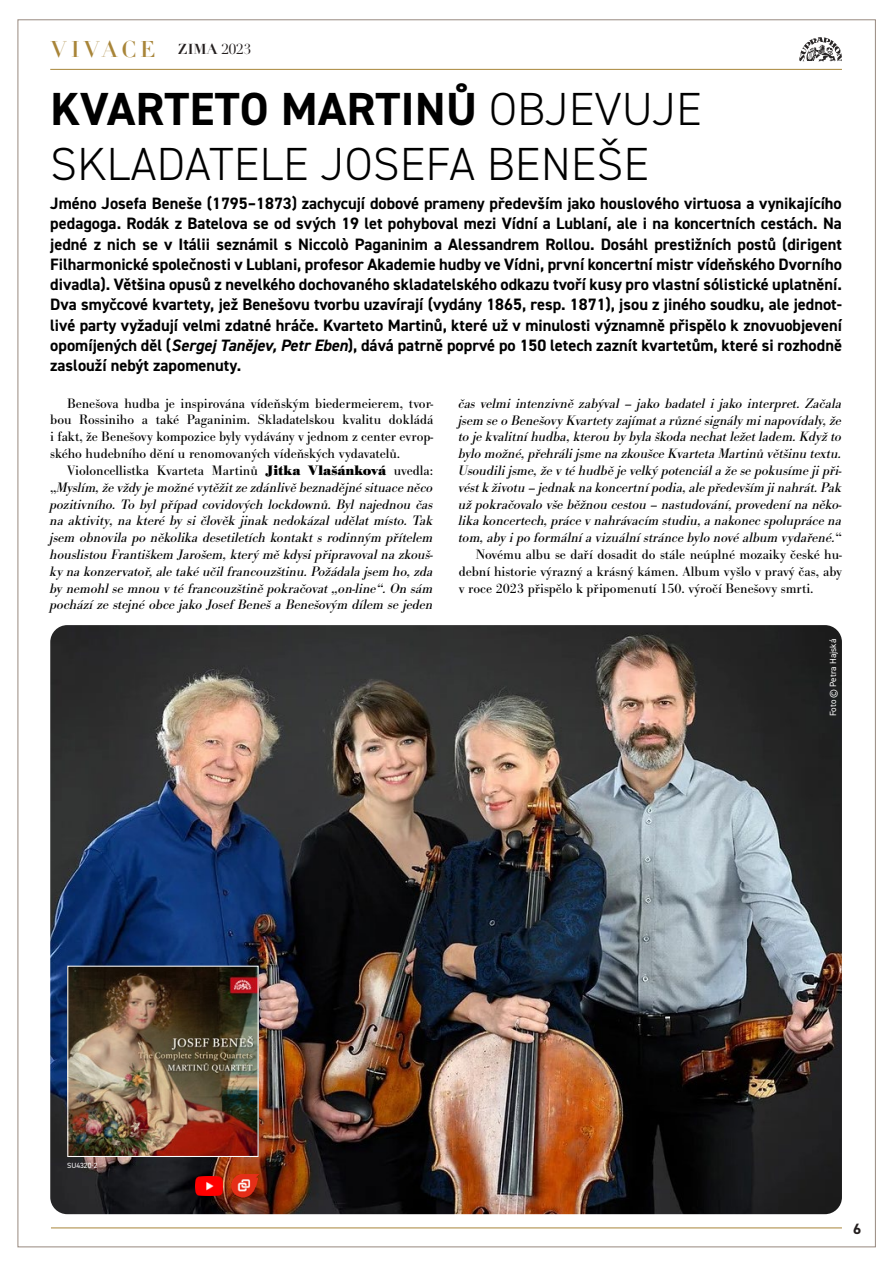
<style>
.page{position:relative;width:893px;height:1263px;background:#fff}
.page>*{position:absolute;margin:0;border:0;box-sizing:border-box;transform-origin:0 0}
.t1{font:300 46.5px/55.8px "DIN2014";letter-spacing:.01em;color:#000}
.t2{font:22.5px "Didot LT Pro Headline";letter-spacing:.175em;color:#a88539}
.t3{font:700 16.5px/20.2px "DIN2014";color:#000;text-align:justify}
.t4{font:700 15px "DIN2014";color:#231e1e}
.t5{font:italic 14.25px/16.8px "Bodoni URW";color:#000;text-align:justify}
.t6{font:14.25px/16.8px "Bodoni URW";color:#000;text-align:justify}
.t7{font:9px "DIN2014";color:#fff}
.t8{font:7.5px "DIN2014";letter-spacing:-.005em;color:#fff}
.s1{font-family:"Didot LT Pro";font-weight:700;font-size:14.25px;color:#231e1e}
.s2{font-family:"Didot LT Pro";font-size:14.25px;color:#231e1e}
.s3{font-weight:700}
.s4{font-style:italic}
.s5{font-style:normal}
.s6{font-weight:700;font-style:normal}
</style>
<div class="page">
<hr style="left:50px;top:69px;width:792px;height:1px;background:#a88539">
<hr style="left:51px;top:1228px;width:791px;height:1px;background:#a88539">
<svg style="left:799px;top:37px;width:43px;height:25px"></svg>
<img style="left:50px;top:625px;width:792px;height:589px">
<img style="left:231px;top:1174px;width:28px;height:23px">
<img style="left:195px;top:1176px;width:28px;height:19px">
<img style="left:69px;top:968px;width:188px;height:187px">
<div style="left:67px;top:966px;width:192px;height:191px;border:1px solid #fff"></div>
<h2 class="t2" style="left:51px;top:35px;width:202px">VIVACE <span class="s1">ZIMA</span> <span class="s2">2023</span></h2>
<h1 class="t1" style="left:50px;top:81px;width:653px"><span class="s3">KVARTETO MARTINŮ</span> OBJEVUJE<br>SKLADATELE JOSEFA BENEŠE</h1>
<p class="t3" style="left:50px;top:193px;width:793px">Jméno Josefa Beneše (1795–1873) zachycují dobové prameny především jako houslového virtuosa a vynikajícího pedagoga. Rodák z Batelova se od svých 19 let pohyboval mezi Vídní a Lublaní, ale i na koncertních cestách. Na jedné z nich se v Itálii seznámil s Niccolò Paganinim a Alessandrem Rollou. Dosáhl prestižních postů (dirigent Filharmonické společnosti v Lublani, profesor Akademie hudby ve Vídni, první koncertní mistr vídeňského Dvorního divadla). Většina opusů z nevelkého dochovaného skladatelského odkazu tvoří kusy pro vlastní sólistické uplatnění.<br>Dva smyčcové kvartety, jež Benešovu tvorbu uzavírají (vydány 1865, resp. 1871), jsou z jiného soudku, ale jednot&shy;livé party vyžadují velmi zdatné hráče. Kvarteto Martinů, které už v minulosti významně přispělo k znovuobjevení opomíjených děl (<span class="s4">Sergej Tanějev, Petr Eben</span>), dává patrně poprvé po 150 letech zaznít kvartetům, které si rozhodně zaslouží nebýt zapomenuty.</p>
<p class="t6" style="left:50px;top:395px;width:385px;text-indent:17px">Benešova hudba je inspirována vídeňským biedermeierem, tvor&shy;bou Rossiniho a také Paganinim. Skladatelskou kvalitu dokládá i fakt, že Benešovy kompozice byly vydávány v jednom z center evrop&shy;ského hudebního dění u renomovaných vídeňských vydavatelů.</p>
<p class="t5" style="left:50px;top:462px;width:385px;text-indent:17px"><span class="s5">Violoncellistka Kvarteta Martinů</span> <span class="s6">Jitka Vlašánková</span> <span class="s5">uvedla: „</span>Myslím, že vždy je možné vytěžit ze zdánlivě beznadějné situace něco pozitivního. To byl případ covidových lockdownů. Byl najednou čas na aktivity, na které by si člověk jinak nedokázal udělat místo. Tak jsem obnovila po několika desetiletích kontakt s rodinným přítelem houslistou Františkem Jarošem, který mě kdysi připravoval na zkouš&shy;ky na konzervatoř, ale také učil francouzštinu. Požádala jsem ho, zda by nemohl se mnou v té francouzštině pokračovat „on-line“. On sám pochází ze stejné obce jako Josef Beneš a Benešovým dílem se jeden</p>
<p class="t5" style="left:459px;top:395px;width:385px">čas velmi intenzivně zabýval – jako badatel i jako interpret. Začala</p>
<p class="t5" style="left:459px;top:411px;width:385px">jsem se o Benešovy Kvartety zajímat a různé signály mi napovídaly, že</p>
<p class="t5" style="left:459px;top:428px;width:385px">to je kvalitní hudba, kterou by byla škoda nechat ležet ladem. Když to</p>
<p class="t5" style="left:459px;top:445px;width:385px">bylo možné, přehráli jsme na zkoušce Kvarteta Martinů většinu textu.</p>
<p class="t5" style="left:459px;top:462px;width:385px">Usoudili jsme, že v té hudbě je velký potenciál a že se pokusíme ji při-</p>
<p class="t5" style="left:459px;top:479px;width:385px">vést k životu – jednak na koncertní podia, ale především ji nahrát. Pak</p>
<p class="t5" style="left:459px;top:495px;width:385px">už pokračovalo vše běžnou cestou – nastudování, provedení na něko-</p>
<p class="t5" style="left:459px;top:512px;width:385px">lika koncertech, práce v nahrávacím studiu, a nakonec spolupráce na</p>
<p class="t5" style="left:459px;top:529px;width:385px">tom, aby i po formální a vizuální stránce bylo nové album vydařené.<span class="s5">“</span></p>
<p class="t6" style="left:476px;top:546px;width:368px">Novému albu se daří dosadit do stále neúplné mozaiky české hu-</p>
<p class="t6" style="left:459px;top:563px;width:385px">dební historie výrazný a krásný kámen. Album vyšlo v pravý čas, aby</p>
<p class="t6" style="left:459px;top:579px;width:356px">v roce 2023 přispělo k připomenutí 150. výročí Benešovy smrti.</p>
<p class="t7" style="left:827px;top:716px;width:79px;rotate:-90deg">Foto © Petra Hajská</p>
<p class="t8" style="left:67px;top:1161px;width:32px">SU4320-2</p>
<p class="t4" style="left:853px;top:1218px;width:10px">6</p>
</div>
